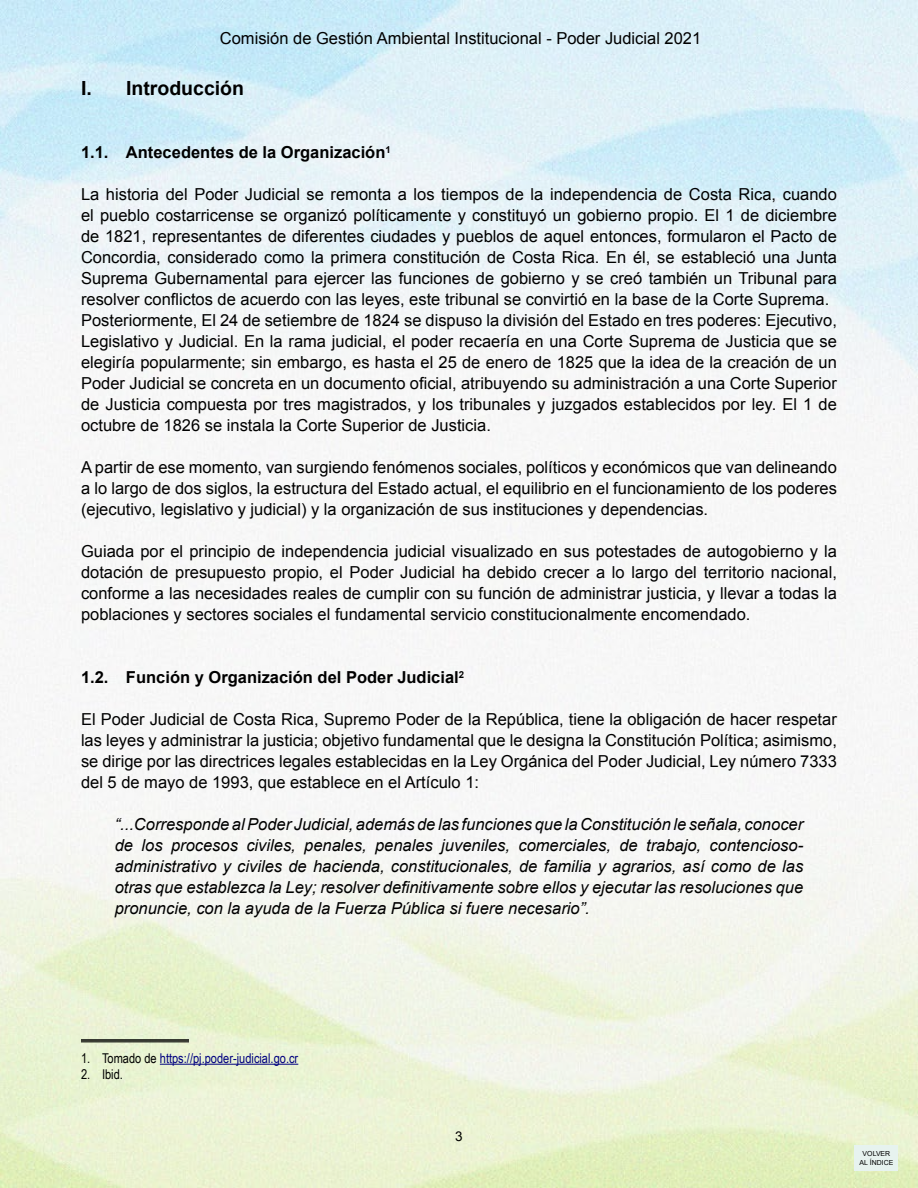
<style>
.page{position:relative;width:918px;height:1188px;background:#fff}
.page>*{position:absolute;margin:0;border:0;box-sizing:border-box;transform-origin:0 0}
.t1{font:700 19.5px "Arial";color:#000}
.t2{font:16.5px/21px "Arial";color:#000;text-align:justify}
.t3{font:italic 16.5px/21px "Arial";color:#000;text-align:justify}
.t4{font:700 16.5px "Arial";color:#000}
.t5{font:13.5px "Arial Narrow";color:#000080}
.t6{font:13.5px "Arial Narrow";color:#000}
.t7{font:13.5px "Arial";color:#000}
.t8{font:6.9px/8.6px "Arial";color:#000;text-align:center}
.s1{color:#000}
</style>
<div class="page">
<img style="left:0;top:0;width:918px;height:1188px">
<div style="left:855px;top:1145px;width:43px;height:26px;background:#e7f3ef"></div>
<hr style="left:160px;top:1064px;width:138px;height:1px;background:#000080">
<hr style="left:81px;top:1039px;width:108px;height:1px;background:#000">
<hr style="left:81px;top:1041px;width:108px;height:1px;background:#000">
<p class="t2" style="left:220px;top:28px;width:483px">Comisión de Gestión Ambiental Institucional - Poder Judicial 2021</p>
<p class="t1" style="left:81px;top:76px;width:165px">I. Introducción</p>
<p class="t4" style="left:81px;top:142px;width:311px">1.1. Antecedentes de la Organización<sup>1</sup></p>
<p class="t2" style="left:81px;top:184px;width:758px;text-align:left">La historia del Poder Judicial se remonta a los tiempos de la independencia de Costa Rica, cuando el pueblo costarricense se organizó políticamente y constituyó un gobierno propio. El 1 de diciembre de 1821, representantes de diferentes ciudades y pueblos de aquel entonces, formularon el Pacto de Concordia, considerado como la primera constitución de Costa Rica. En él, se estableció una Junta Suprema Gubernamental para ejercer las funciones de gobierno y se creó también un Tribunal para resolver conflictos de acuerdo con las leyes, este tribunal se convirtió en la base de la Corte Suprema.<br>Posteriormente, El 24 de setiembre de 1824 se dispuso la división del Estado en tres poderes: Ejecutivo, Legislativo y Judicial. En la rama judicial, el poder recaería en una Corte Suprema de Justicia que se elegiría popularmente; sin embargo, es hasta el 25 de enero de 1825 que la idea de la creación de un Poder Judicial se concreta en un documento oficial, atribuyendo su administración a una Corte Superior de Justicia compuesta por tres magistrados, y los tribunales y juzgados establecidos por ley. El 1 de octubre de 1826 se instala la Corte Superior de Justicia.</p>
<p class="t2" style="left:81px;top:457px;width:757px">A partir de ese momento, van surgiendo fenómenos sociales, políticos y económicos que van delineando a lo largo de dos siglos, la estructura del Estado actual, el equilibrio en el funcionamiento de los poderes (ejecutivo, legislativo y judicial) y la organización de sus instituciones y dependencias.</p>
<p class="t2" style="left:81px;top:541px;width:758px">Guiada por el principio de independencia judicial visualizado en sus potestades de autogobierno y la dotación de presupuesto propio, el Poder Judicial ha debido crecer a lo largo del territorio nacional, conforme a las necesidades reales de cumplir con su función de administrar justicia, y llevar a todas la poblaciones y sectores sociales el fundamental servicio constitucionalmente encomendado.</p>
<p class="t4" style="left:81px;top:667px;width:385px">1.2. Función y Organización del Poder Judicial<sup>2</sup></p>
<p class="t2" style="left:81px;top:709px;width:757px">El Poder Judicial de Costa Rica, Supremo Poder de la República, tiene la obligación de hacer respetar las leyes y administrar la justicia; objetivo fundamental que le designa la Constitución Política; asimismo, se dirige por las directrices legales establecidas en la Ley Orgánica del Poder Judicial, Ley número 7333 del 5 de mayo de 1993, que establece en el Artículo 1:</p>
<p class="t3" style="left:115px;top:814px;width:690px">“...Corresponde al Poder Judicial, además de las funciones que la Constitución le señala, conocer de los procesos civiles, penales, penales juveniles, comerciales, de trabajo, contencioso&shy;administrativo y civiles de hacienda, constitucionales, de familia y agrarios, así como de las otras que establezca la Ley; resolver definitivamente sobre ellos y ejecutar las resoluciones que pronuncie, con la ayuda de la Fuerza Pública si fuere necesario”.</p>
<p class="t5" style="left:81px;top:1048px;width:219px"><span class="s1">1. Tomado de</span> https://pj.poder-judicial.go.cr</p>
<p class="t6" style="left:81px;top:1064px;width:43px">2. Ibid.</p>
<p class="t7" style="left:455px;top:1127px;width:9px">3</p>
<p class="t8" style="left:860px;top:1150px;width:35px">VOLVER<br>AL ÍNDICE</p>
</div>
